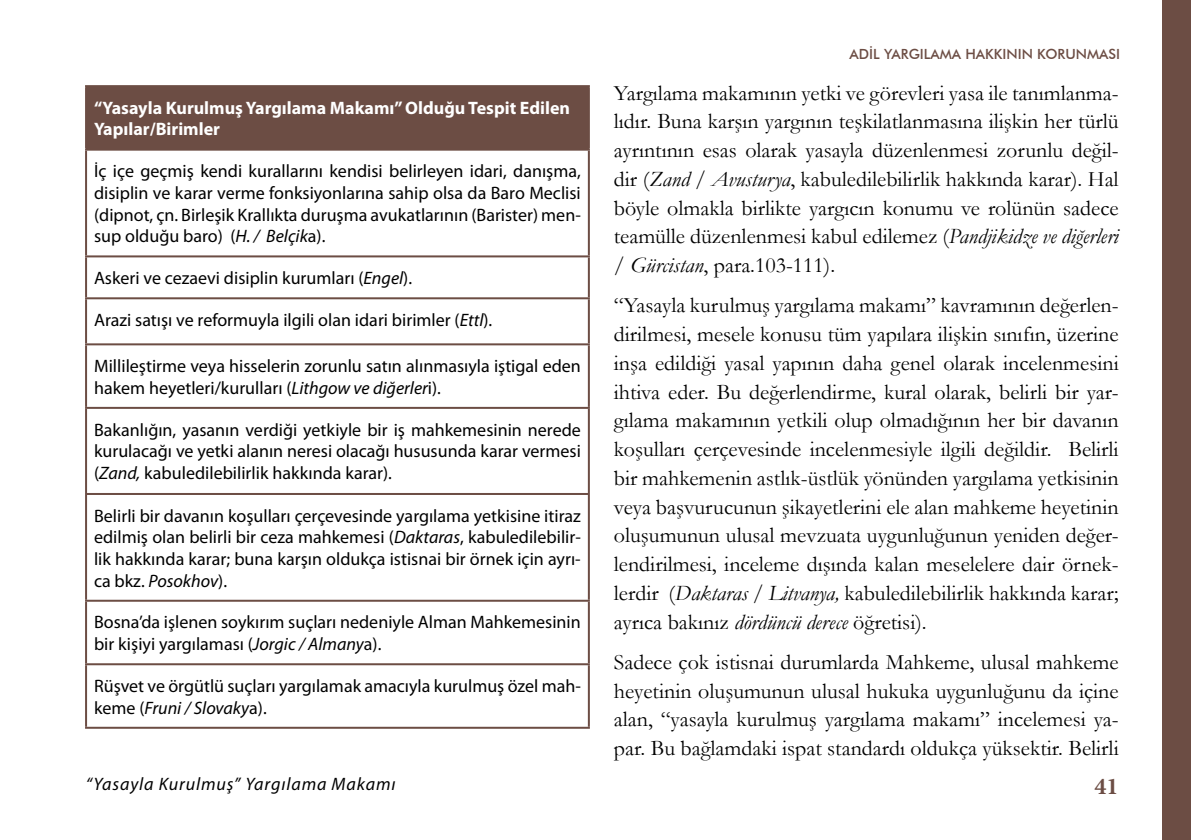
<style>
.page{position:relative;width:1191px;height:840px;background:#fff}
.page>*{position:absolute;margin:0;border:0;box-sizing:border-box;transform-origin:0 0}
.t1{font:700 24px "Minion Pro";color:#6c4d44}
.t2{font:22px/28.8px "Garamond";color:#000;text-align:justify}
.t3{font:18px/21.6px "Myriad Pro";color:#000;text-align:justify}
.t4{font:700 18px/21.6px "Myriad Pro";color:#fff}
.t5{font:italic 18px "Myriad Pro";letter-spacing:.05em;color:#000}
.t6{font:500 14px "Futura BT";color:#6c4d44}
.s1{font-style:italic}
</style>
<div class="page">
<div style="left:1162px;top:0;width:29px;height:839px;background:#6c4d44"></div>
<div style="left:86px;top:86px;width:503px;height:63px;background:#6c4d44"></div>
<hr style="left:85px;top:85px;width:505px;height:2px;background:#6c4d44">
<hr style="left:85px;top:87px;width:2px;height:61px;background:#6c4d44">
<hr style="left:588px;top:87px;width:2px;height:61px;background:#6c4d44">
<hr style="left:85px;top:148px;width:505px;height:2px;background:#6c4d44">
<hr style="left:85px;top:150px;width:2px;height:105px;background:#6c4d44">
<hr style="left:588px;top:150px;width:2px;height:105px;background:#6c4d44">
<hr style="left:85px;top:255px;width:505px;height:2px;background:#6c4d44">
<hr style="left:85px;top:257px;width:2px;height:40px;background:#6c4d44">
<hr style="left:588px;top:257px;width:2px;height:40px;background:#6c4d44">
<hr style="left:85px;top:297px;width:505px;height:2px;background:#6c4d44">
<hr style="left:85px;top:299px;width:2px;height:44px;background:#6c4d44">
<hr style="left:588px;top:299px;width:2px;height:44px;background:#6c4d44">
<hr style="left:85px;top:343px;width:505px;height:2px;background:#6c4d44">
<hr style="left:85px;top:345px;width:2px;height:61px;background:#6c4d44">
<hr style="left:588px;top:345px;width:2px;height:61px;background:#6c4d44">
<hr style="left:85px;top:406px;width:505px;height:2px;background:#6c4d44">
<hr style="left:85px;top:408px;width:2px;height:84px;background:#6c4d44">
<hr style="left:588px;top:408px;width:2px;height:84px;background:#6c4d44">
<hr style="left:85px;top:492px;width:505px;height:2px;background:#6c4d44">
<hr style="left:85px;top:494px;width:2px;height:105px;background:#6c4d44">
<hr style="left:588px;top:494px;width:2px;height:105px;background:#6c4d44">
<hr style="left:85px;top:599px;width:505px;height:2px;background:#6c4d44">
<hr style="left:85px;top:601px;width:2px;height:62px;background:#6c4d44">
<hr style="left:588px;top:601px;width:2px;height:62px;background:#6c4d44">
<hr style="left:85px;top:663px;width:505px;height:2px;background:#6c4d44">
<hr style="left:85px;top:665px;width:2px;height:61px;background:#6c4d44">
<hr style="left:588px;top:665px;width:2px;height:61px;background:#6c4d44">
<hr style="left:85px;top:726px;width:505px;height:2px;background:#6c4d44">
<p class="t4" style="left:94px;top:96px;width:477px">“Yasayla Kurulmuş Yargılama Makamı” Olduğu Tespit Edilen<br>Yapılar/Birimler</p>
<p class="t3" style="left:94px;top:160px;width:488px">İç içe geçmiş kendi kurallarını kendisi belirleyen idari, danışma, disiplin ve karar verme fonksiyonlarına sahip olsa da Baro Meclisi (dipnot, çn. Birleşik Krallıkta duruşma avukatlarının (Barister) men&shy;sup olduğu baro) (<span class="s1">H. / Belçik</span>a).</p>
<p class="t3" style="left:94px;top:267px;width:319px">Askeri ve cezaevi disiplin kurumları (<span class="s1">Engel</span>).</p>
<p class="t3" style="left:94px;top:309px;width:400px">Arazi satışı ve reformuyla ilgili olan idari birimler (<span class="s1">Ettl</span>).</p>
<p class="t3" style="left:94px;top:355px;width:488px">Millileştirme veya hisselerin zorunlu satın alınmasıyla iştigal eden hakem heyetleri/kurulları (<span class="s1">Lithgow ve diğerler</span>i).</p>
<p class="t3" style="left:94px;top:418px;width:488px">Bakanlığın, yasanın verdiği yetkiyle bir iş mahkemesinin nerede kurulacağı ve yetki alanın neresi olacağı hususunda karar vermesi (<span class="s1">Zand,</span> kabuledilebilirlik hakkında karar).</p>
<p class="t3" style="left:94px;top:504px;width:488px">Belirli bir davanın koşulları çerçevesinde yargılama yetkisine itiraz edilmiş olan belirli bir ceza mahkemesi (<span class="s1">Daktaras</span>, kabuledilebilir&shy;lik hakkında karar; buna karşın oldukça istisnai bir örnek için ayrı&shy;ca bkz. <span class="s1">Posokhov</span>).</p>
<p class="t3" style="left:94px;top:611px;width:488px">Bosna’da işlenen soykırım suçları nedeniyle Alman Mahkemesinin bir kişiyi yargılaması (<span class="s1">Jorgic / Almany</span>a).</p>
<p class="t3" style="left:94px;top:674px;width:488px">Rüşvet ve örgütlü suçları yargılamak amacıyla kurulmuş özel mah&shy;keme (<span class="s1">Fruni / Slovaky</span>a).</p>
<p class="t6" style="left:849px;top:46px;width:272px">ADİL YARGILAMA HAKKININ KORUNMASI</p>
<p class="t2" style="left:614px;top:78px;width:506px">Yargılama makamının yetki ve görevleri yasa ile tanımlanma&shy;lıdır. Buna karşın yargının teşkilatlanmasına ilişkin her türlü ayrıntının esas olarak yasayla düzenlenmesi zorunlu değil&shy;dir (<span class="s1">Zand / Avusturya</span>, kabuledilebilirlik hakkında karar). Hal böyle olmakla birlikte yargıcın konumu ve rolünün sadece teamülle düzenlenmesi kabul edilemez (<span class="s1">Pandjikidze ve diğerleri / Gürcistan</span>, para.103-111).</p>
<p class="t2" style="left:614px;top:290px;width:506px">“Yasayla kurulmuş yargılama makamı” kavramının değerlen&shy;dirilmesi, mesele konusu tüm yapılara ilişkin sınıfın, üzerine inşa edildiği yasal yapının daha genel olarak incelenmesini ihtiva eder. Bu değerlendirme, kural olarak, belirli bir yar&shy;gılama makamının yetkili olup olmadığının her bir davanın koşulları çerçevesinde incelenmesiyle ilgili değildir. Belirli bir mahkemenin astlık-üstlük yönünden yargılama yetkisinin veya başvurucunun şikayetlerini ele alan mahkeme heyetinin oluşumunun ulusal mevzuata uygunluğunun yeniden değer&shy;lendirilmesi, inceleme dışında kalan meselelere dair örnek&shy;lerdir (<span class="s1">Daktaras / Litvanya,</span> kabuledilebilirlik hakkında karar; ayrıca bakınız <span class="s1">dördüncü derece</span> öğretisi).</p>
<p class="t2" style="left:614px;top:646px;width:506px">Sadece çok istisnai durumlarda Mahkeme, ulusal mahkeme heyetinin oluşumunun ulusal hukuka uygunluğunu da içine alan, “yasayla kurulmuş yargılama makamı” incelemesi ya&shy;par. Bu bağlamdaki ispat standardı oldukça yüksektir. Belirli</p>
<p class="t5" style="left:86px;top:772px;width:311px">“Yasayla Kurulmuş” Yargılama Makamı</p>
<p class="t1" style="left:1094px;top:768px;width:25px">41</p>
</div>
